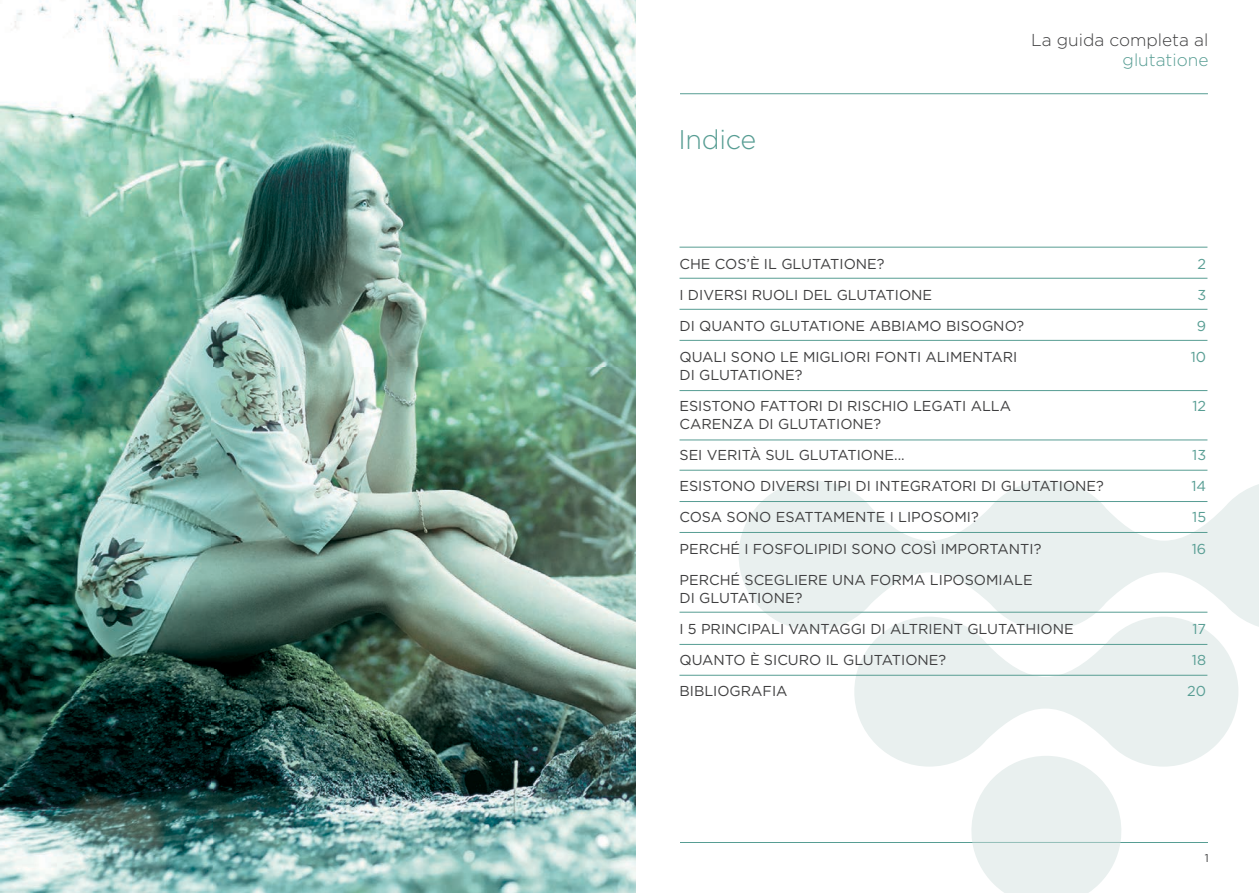
<style>
.page{position:relative;width:1259px;height:893px;background:#fff}
.page>*{position:absolute;margin:0;border:0;box-sizing:border-box;transform-origin:0 0}
.t1{font:300 27px "Gotham";letter-spacing:-.01em;color:#579d93}
.t2{font:300 17.25px "Gotham";color:#3e3e3f}
.t3{font:300 17.25px "Gotham";color:#579d93}
.t4{font:14.4px/31px "Gotham";color:#3e3e3f}
.t5{font:14.4px "Gotham";color:#579d93}
.t6{font:11.25px "Gotham";color:#3e3e3f}
</style>
<div class="page">
<hr style="left:680px;top:842px;width:528px;height:1px;background:#579d93">
<hr style="left:680px;top:93px;width:528px;height:1px;background:#579d93">
<img style="left:0;top:0;width:635px;height:893px">
<svg style="left:737px;top:480px;width:522px;height:150px;fill:#e9f0ef"></svg>
<svg style="left:847px;top:617px;width:398px;height:150px;fill:#e9f0ef"></svg>
<svg style="left:969px;top:756px;width:155px;height:137px"></svg>
<hr style="left:679px;top:309px;width:528px;height:1px;background:#579d93">
<hr style="left:679px;top:440px;width:528px;height:1px;background:#579d93">
<hr style="left:679px;top:501px;width:528px;height:1px;background:#579d93">
<hr style="left:679px;top:532px;width:528px;height:1px;background:#579d93">
<hr style="left:679px;top:612px;width:528px;height:1px;background:#579d93">
<hr style="left:679px;top:340px;width:528px;height:1px;background:#579d93">
<hr style="left:679px;top:644px;width:528px;height:1px;background:#579d93">
<hr style="left:679px;top:675px;width:528px;height:1px;background:#579d93">
<hr style="left:679px;top:247px;width:528px;height:1px;background:#579d93">
<hr style="left:679px;top:390px;width:528px;height:1px;background:#579d93">
<hr style="left:679px;top:470px;width:528px;height:1px;background:#579d93">
<hr style="left:679px;top:278px;width:528px;height:1px;background:#579d93">
<h1 class="t1" style="left:678px;top:123px;width:79px">Indice</h1>
<p class="t2" style="left:1031px;top:29px;width:179px">La guida completa al</p>
<p class="t3" style="left:1122px;top:49px;width:87px">glutatione</p>
<p class="t4" style="left:679px;top:248px;width:207px">CHE COS’È IL GLUTATIONE?</p>
<p class="t5" style="left:1197px;top:254px;width:10px">2</p>
<p class="t4" style="left:679px;top:279px;width:254px">I DIVERSI RUOLI DEL GLUTATIONE</p>
<p class="t5" style="left:1197px;top:285px;width:10px">3</p>
<p class="t4" style="left:679px;top:310px;width:346px">DI QUANTO GLUTATIONE ABBIAMO BISOGNO?</p>
<p class="t5" style="left:1196px;top:316px;width:11px">9</p>
<p class="t4" style="left:679px;top:341px;width:339px">QUALI SONO LE MIGLIORI FONTI ALIMENTARI</p>
<p class="t5" style="left:1190px;top:347px;width:17px">10</p>
<p class="t4" style="left:679px;top:359px;width:333px">DI GLUTATIONE?<br>ESISTONO FATTORI DI RISCHIO LEGATI ALLA</p>
<p class="t5" style="left:1192px;top:397px;width:15px">12</p>
<p class="t4" style="left:679px;top:408px;width:227px">CARENZA DI GLUTATIONE?<br>SEI VERITÀ SUL GLUTATIONE...</p>
<p class="t5" style="left:1192px;top:446px;width:15px">13</p>
<p class="t4" style="left:679px;top:470px;width:426px">ESISTONO DIVERSI TIPI DI INTEGRATORI DI GLUTATIONE?</p>
<p class="t5" style="left:1191px;top:477px;width:16px">14</p>
<p class="t4" style="left:679px;top:502px;width:301px">COSA SONO ESATTAMENTE I LIPOSOMI?</p>
<p class="t5" style="left:1192px;top:508px;width:15px">15</p>
<p class="t4" style="left:679px;top:533px;width:363px">PERCHÉ I FOSFOLIPIDI SONO COSÌ IMPORTANTI?</p>
<p class="t5" style="left:1191px;top:539px;width:16px">16</p>
<p class="t4" style="left:679px;top:570px;width:355px;line-height:18.3px">PERCHÉ SCEGLIERE UNA FORMA LIPOSOMIALE<br>DI GLUTATIONE?</p>
<p class="t4" style="left:679px;top:613px;width:396px">I 5 PRINCIPALI VANTAGGI DI ALTRIENT GLUTATHIONE</p>
<p class="t5" style="left:1192px;top:619px;width:15px">17</p>
<p class="t4" style="left:679px;top:644px;width:268px">QUANTO È SICURO IL GLUTATIONE?</p>
<p class="t5" style="left:1192px;top:651px;width:16px">18</p>
<p class="t4" style="left:679px;top:675px;width:110px">BIBLIOGRAFIA</p>
<p class="t5" style="left:1187px;top:682px;width:20px">20</p>
<p class="t6" style="left:1205px;top:850px;width:6px">1</p>
</div>
